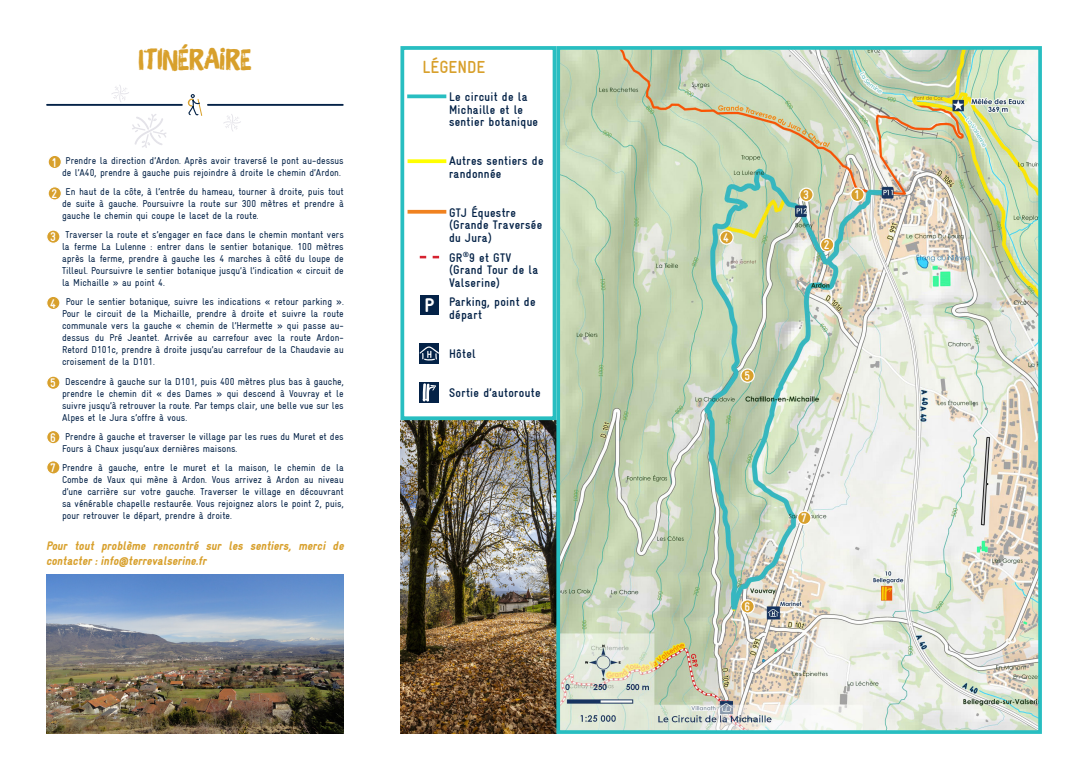
<style>
.page{position:relative;width:1088px;height:780px;background:#fff}
.page>*{position:absolute;margin:0;border:0;box-sizing:border-box;transform-origin:0 0}
.t1{font:28.38px "Brush Up";color:#d8a02c}
.t2{font:900 condensed 20px "Gravur";color:#fff}
.t3{font:700 condensed 17.5px "Gravur";color:#d8a02c}
.t4{font:700 condensed 12.5px/12.5px "Gravur";letter-spacing:.025em;color:#042247}
.t5{font:italic 900 condensed 12.5px/15px "Gravur";color:#d8a02c}
.t6{font:700 condensed 12.5px "Gravur";color:#fff}
.t7{font:condensed 10px/12px "Gravur";color:#042247;text-align:justify}
</style>
<div class="page">
<img style="left:400px;top:420px;width:156px;height:313px">
<img style="left:561px;top:51px;width:476px;height:677px">
<div style="left:556px;top:46px;width:486px;height:687px;border:4px solid #28bec1"></div>
<hr style="left:208px;top:104px;width:135px;height:2px;background:#042247">
<hr style="left:47px;top:104px;width:135px;height:2px;background:#042247">
<svg style="left:112px;top:85px;width:17px;height:17px"></svg>
<svg style="left:132px;top:114px;width:34px;height:34px"></svg>
<svg style="left:188px;top:94px;width:14px;height:22px"></svg>
<svg style="left:224px;top:114px;width:17px;height:17px"></svg>
<img style="left:46px;top:574px;width:298px;height:159px">
<div style="left:48px;top:155px;width:13px;height:14px;background:#d8a02c;border-radius:50%"></div>
<div style="left:47px;top:155px;width:15px;height:14px;border:1px solid #fff;border-radius:50%"></div>
<svg style="left:48px;top:187px;width:13px;height:13px"></svg>
<div style="left:47px;top:186px;width:15px;height:15px;border:1px solid #fff;border-radius:50%"></div>
<svg style="left:47px;top:230px;width:13px;height:13px"></svg>
<div style="left:46px;top:229px;width:15px;height:15px;border:1px solid #fff;border-radius:50%"></div>
<div style="left:47px;top:296px;width:13px;height:13px;background:#d8a02c;border-radius:50%"></div>
<div style="left:46px;top:296px;width:15px;height:14px;border:1px solid #fff;border-radius:50%"></div>
<div style="left:400px;top:46px;width:156px;height:374px;background:#fff;border:4px solid #28bec1"></div>
<svg style="left:407px;top:94px;width:39px;height:4px"></svg>
<div style="left:421px;top:294px;width:18px;height:20px;background:#042247"></div>
<svg style="left:420px;top:343px;width:19px;height:21px"></svg>
<svg style="left:407px;top:159px;width:39px;height:4px"></svg>
<svg style="left:407px;top:210px;width:39px;height:4px"></svg>
<svg style="left:420px;top:382px;width:19px;height:20px"></svg>
<svg style="left:423px;top:383px;width:13px;height:19px"></svg>
<svg style="left:47px;top:376px;width:13px;height:13px"></svg>
<div style="left:46px;top:375px;width:15px;height:15px;border:1px solid #fff;border-radius:50%"></div>
<div style="left:47px;top:430px;width:13px;height:14px;background:#d8a02c;border-radius:50%"></div>
<div style="left:46px;top:430px;width:15px;height:14px;border:1px solid #fff;border-radius:50%"></div>
<svg style="left:47px;top:460px;width:13px;height:14px"></svg>
<div style="left:46px;top:460px;width:15px;height:14px;border:1px solid #fff;border-radius:50%"></div>
<svg style="left:851px;top:188px;width:13px;height:13px"></svg>
<div style="left:850px;top:187px;width:15px;height:15px;border:1px solid #fff;border-radius:50%"></div>
<div style="left:820px;top:238px;width:14px;height:13px;background:#d8a02c;border-radius:50%"></div>
<div style="left:820px;top:237px;width:14px;height:15px;border:1px solid #fff;border-radius:50%"></div>
<svg style="left:800px;top:188px;width:13px;height:13px"></svg>
<div style="left:799px;top:187px;width:15px;height:15px;border:1px solid #fff;border-radius:50%"></div>
<svg style="left:720px;top:231px;width:13px;height:13px"></svg>
<div style="left:719px;top:230px;width:15px;height:15px;border:1px solid #fff;border-radius:50%"></div>
<svg style="left:741px;top:369px;width:13px;height:13px"></svg>
<div style="left:740px;top:368px;width:15px;height:15px;border:1px solid #fff;border-radius:50%"></div>
<div style="left:741px;top:599px;width:13px;height:14px;background:#d8a02c;border-radius:50%"></div>
<div style="left:740px;top:599px;width:15px;height:14px;border:1px solid #fff;border-radius:50%"></div>
<div style="left:798px;top:511px;width:13px;height:13px;background:#d8a02c;border-radius:50%"></div>
<div style="left:797px;top:510px;width:14px;height:15px;border:1px solid #fff;border-radius:50%"></div>
<svg style="left:419px;top:256px;width:20px;height:3px"></svg>
<p class="t1" style="left:138px;top:42px;width:65px">ITINÉRAIRE</p>
<p class="t7" style="left:62px;top:155px;width:283px;text-align:center">Prendre la direction d’Ardon. Après avoir traversé le pont au-dessus de l’A40, prendre à gauche puis rejoindre à droite le chemin d’Ardon.</p>
<p class="t7" style="left:62px;top:186px;width:283px;text-indent:4px">En haut de la côte, à l’entrée du hameau, tourner à droite, puis tout de suite à gauche. Poursuivre la route sur 300 mètres et prendre à gauche le chemin qui coupe le lacet de la route.</p>
<p class="t7" style="left:62px;top:229px;width:283px;text-indent:3px">Traverser la route et s’engager en face dans le chemin montant vers la ferme La Lulenne : entrer dans le sentier botanique. 100 mètres après la ferme, prendre à gauche les 4 marches à côté du loupe de Tilleul. Poursuivre le sentier botanique jusqu’à l’indication « circuit de la Michaille » au point 4.</p>
<p class="t7" style="left:62px;top:296px;width:283px;text-indent:4px">Pour le sentier botanique, suivre les indications « retour parking ».<br>Pour le circuit de la Michaille, prendre à droite et suivre la route communale vers la gauche « chemin de l’Hermette » qui passe au&shy;dessus du Pré Jeantet. Arrivée au carrefour avec la route Ardon-Retord D101c, prendre à droite jusqu’au carrefour de la Chaudavie au croisement de la D101.</p>
<p class="t7" style="left:62px;top:375px;width:283px;text-indent:3px">Descendre à gauche sur la D101, puis 400 mètres plus bas à gauche, prendre le chemin dit « des Dames » qui descend à Vouvray et le suivre jusqu’à retrouver la route. Par temps clair, une belle vue sur les Alpes et le Jura s’offre à vous.</p>
<p class="t7" style="left:62px;top:430px;width:283px;text-indent:3px">Prendre à gauche et traverser le village par les rues du Muret et des<br>Fours à Chaux jusqu’aux dernières maisons.</p>
<p class="t7" style="left:62px;top:461px;width:283px">Prendre à gauche, entre le muret et la maison, le chemin de la Combe de Vaux qui mène à Ardon. Vous arrivez à Ardon au niveau d’une carrière sur votre gauche. Traverser le village en découvrant sa vénérable chapelle restaurée. Vous rejoignez alors le point 2, puis, pour retrouver le départ, prendre à droite.</p>
<p class="t6" style="left:52px;top:155px;width:7px">1</p>
<p class="t6" style="left:51px;top:187px;width:7px">2</p>
<p class="t6" style="left:50px;top:230px;width:7px">3</p>
<p class="t6" style="left:50px;top:296px;width:7px">4</p>
<p class="t6" style="left:50px;top:376px;width:7px">5</p>
<p class="t6" style="left:50px;top:430px;width:7px">6</p>
<p class="t6" style="left:50px;top:461px;width:7px">7</p>
<p class="t5" style="left:46px;top:538px;width:302px">Pour tout problème rencontré sur les sentiers, merci de contacter:info@terrevalserine.fr</p>
<p class="t3" style="left:422px;top:58px;width:64px">LÉGENDE</p>
<p class="t4" style="left:449px;top:90px;width:91px">Le circuit de la<br>Michaille et le sentier botanique</p>
<p class="t4" style="left:449px;top:155px;width:96px">Autres sentiers de randonnée</p>
<p class="t4" style="left:449px;top:206px;width:95px">GTJ Équestre (Grande Traversée du Jura)</p>
<p class="t4" style="left:449px;top:251px;width:91px">GR<sup>®</sup>9 et GTV (Grand Tour de la<br>Valserine)</p>
<p class="t4" style="left:449px;top:295px;width:88px">Parking, point de départ</p>
<p class="t4" style="left:449px;top:347px;width:28px">Hôtel</p>
<p class="t4" style="left:449px;top:386px;width:93px">Sortie d’autoroute</p>
<p class="t2" style="left:425px;top:294px;width:11px">P</p>
<p class="t6" style="left:723px;top:231px;width:7px">4</p>
<p class="t6" style="left:744px;top:369px;width:7px">5</p>
<p class="t6" style="left:803px;top:188px;width:7px">3</p>
<p class="t6" style="left:824px;top:238px;width:7px">2</p>
<p class="t6" style="left:854px;top:188px;width:7px">1</p>
<p class="t6" style="left:744px;top:600px;width:7px">6</p>
<p class="t6" style="left:801px;top:511px;width:7px">7</p>
</div>
